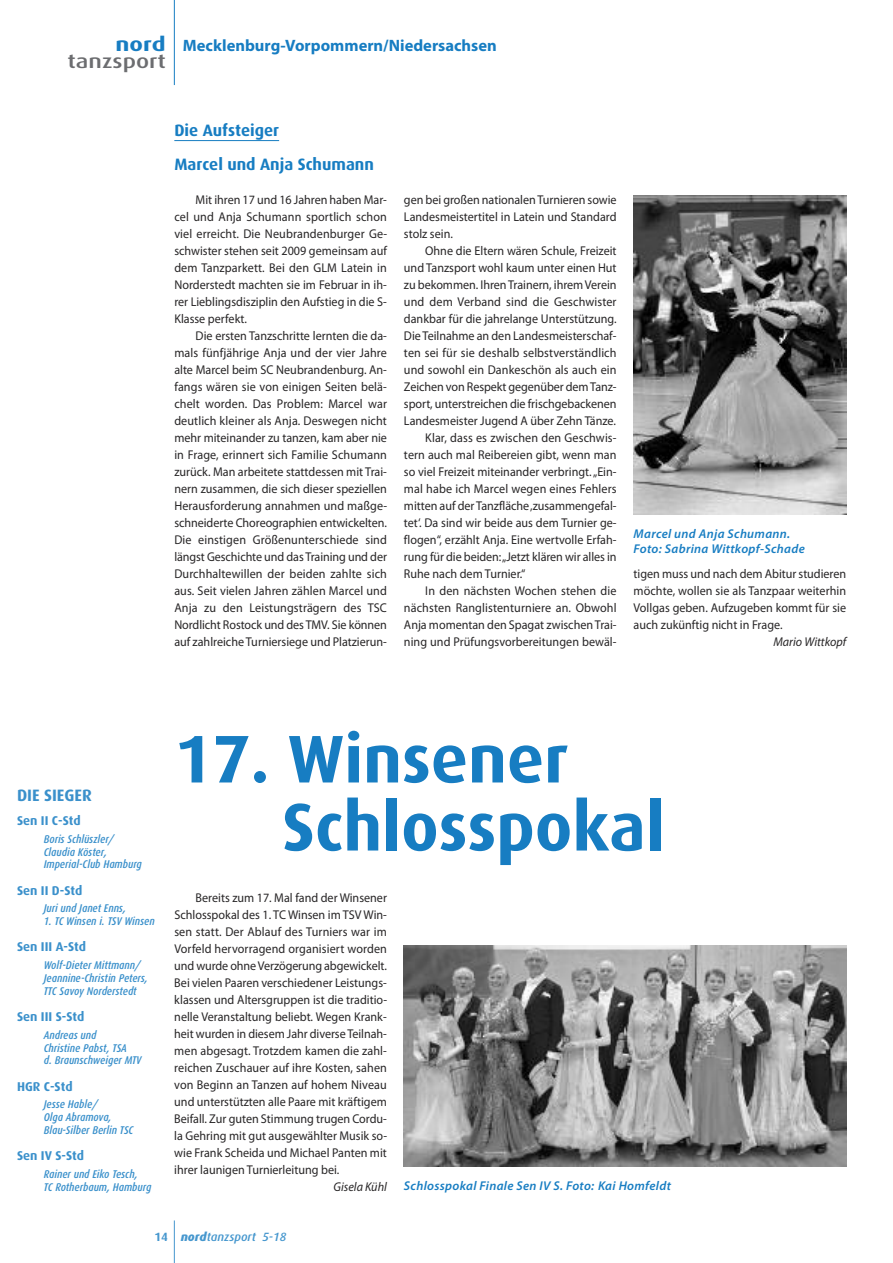
<style>
.page{position:relative;width:893px;height:1263px;background:#fff}
.page>*{position:absolute;margin:0;border:0;box-sizing:border-box;transform-origin:0 0}
.t1{font:700 67.5px/68.1px "Dax";color:#177dc2}
.t2{font:500 19.5px "Dax";color:#6c6d70;scale:1.25 1}
.t3{font:700 19.5px "Dax";color:#177dc2;scale:1.25 1}
.t4{font:700 16.5px "Myriad Pro";color:#177dc2}
.t5{font:700 16.5px/34px "Dax";color:#177dc2}
.t6{font:700 16.5px "Dax";color:#3a90cb}
.t7{font:12.75px/17px "Myriad Pro";color:#272526;text-align:justify;scale:.95 1}
.t8{font:italic 600 12.75px/14.9px "Myriad Pro";letter-spacing:.025em;color:#177dc2}
.t9{font:700 12.75px "Dax";color:#3a90cb}
.t10{font:italic 12.75px "Myriad Pro";color:#272526;scale:.95 1}
.t11{font:italic 500 12px "Dax";color:#4697ce}
.t12{font:italic 500 11.25px/12.8px "Dax Condensed";color:#3a90cb}
.s1{font-weight:700;font-style:normal}
.s2{font-weight:800}
</style>
<div class="page">
<hr style="left:174px;top:140px;width:105px;height:1px;background:#177dc2">
<hr style="left:174px;top:1220px;width:1px;height:43px;background:#4697ce">
<hr style="left:174px;top:0;width:1px;height:85px;background:#177dc2">
<img style="left:634px;top:195px;width:212px;height:320px">
<img style="left:404px;top:945px;width:442px;height:221px">
<h2 class="t3" style="left:116px;top:33px;width:42px">nord</h2>
<h2 class="t2" style="left:68px;top:50px;width:80px">tanzsport</h2>
<p class="t4" style="left:183px;top:39px;width:315px">Mecklenburg-Vorpommern/Niedersachsen</p>
<p class="t5" style="left:174px;top:113px;width:201px">Die Aufsteiger<br>Marcel und Anja Schumann</p>
<p class="t7" style="left:174px;top:192px;width:226px;text-indent:21px">Mit ihren 17 und 16 Jahren haben Mar&shy;cel und Anja Schumann sportlich schon viel erreicht. Die Neubrandenburger Ge&shy;schwister stehen seit 2009 gemeinsam auf dem Tanzparkett. Bei den GLM Latein in Norderstedt machten sie im Februar in ih&shy;rer Lieblingsdisziplin den Aufstieg in die S-Klasse perfekt.</p>
<p class="t7" style="left:174px;top:328px;width:226px;text-indent:21px">Die ersten Tanzschritte lernten die da&shy;mals fünfjährige Anja und der vier Jahre alte Marcel beim SC Neubrandenburg. An&shy;fangs wären sie von einigen Seiten belä&shy;chelt worden. Das Problem: Marcel war deutlich kleiner als Anja. Deswegen nicht mehr miteinander zu tanzen, kam aber nie in Frage, erinnert sich Familie Schumann zurück. Man arbeitete stattdessen mit Trai&shy;nern zusammen, die sich dieser speziellen Herausforderung annahmen und maßge&shy;schneiderte Choreographien entwickelten.<br>Die einstigen Größenunterschiede sind längst Geschichte und das Training und der Durchhaltewillen der beiden zahlte sich aus. Seit vielen Jahren zählen Marcel und Anja zu den Leistungsträgern des TSC Nordlicht Rostock und des TMV. Sie können auf zahlreiche Turniersiege und Platzierun-</p>
<p class="t7" style="left:404px;top:192px;width:225px">gen bei großen nationalenTurnieren sowie Landesmeistertitel in Latein und Standard stolz sein.</p>
<p class="t7" style="left:425px;top:243px;width:203px">Ohne die Eltern wären Schule, Freizeit</p>
<p class="t7" style="left:404px;top:260px;width:225px">und Tanzsport wohl kaum unter einen Hut</p>
<p class="t7" style="left:404px;top:277px;width:225px">zu bekommen. IhrenTrainern, ihrem Verein</p>
<p class="t7" style="left:404px;top:294px;width:225px">und dem Verband sind die Geschwister</p>
<p class="t7" style="left:404px;top:311px;width:225px">dankbar für die jahrelange Unterstützung.</p>
<p class="t7" style="left:404px;top:328px;width:225px">Die Teilnahme an den Landesmeisterschaf-</p>
<p class="t7" style="left:404px;top:345px;width:225px">ten sei für sie deshalb selbstverständlich</p>
<p class="t7" style="left:404px;top:362px;width:225px">und sowohl ein Dankeschön als auch ein</p>
<p class="t7" style="left:404px;top:379px;width:225px">Zeichen von Respekt gegenüber demTanz-</p>
<p class="t7" style="left:404px;top:396px;width:225px">sport, unterstreichen die frischgebackenen</p>
<p class="t7" style="left:404px;top:413px;width:225px">Landesmeister Jugend A über Zehn Tänze.</p>
<p class="t7" style="left:425px;top:430px;width:203px">Klar, dass es zwischen den Geschwis-</p>
<p class="t7" style="left:404px;top:447px;width:225px">tern auch mal Reibereien gibt, wenn man</p>
<p class="t7" style="left:404px;top:464px;width:225px">so viel Freizeit miteinander verbringt.„Ein-</p>
<p class="t7" style="left:404px;top:482px;width:225px">mal habe ich Marcel wegen eines Fehlers</p>
<p class="t7" style="left:404px;top:499px;width:225px">mitten auf der Tanzfläche‚zusammengefal-</p>
<p class="t7" style="left:404px;top:516px;width:225px">tet‘. Da sind wir beide aus dem Turnier ge-</p>
<p class="t7" style="left:404px;top:533px;width:225px">flogen“, erzählt Anja. Eine wertvolle Erfah-</p>
<p class="t7" style="left:404px;top:550px;width:225px">rung für die beiden:„Jetzt klären wir alles in</p>
<p class="t7" style="left:404px;top:567px;width:129px">Ruhe nach dem Turnier.“</p>
<p class="t7" style="left:425px;top:584px;width:203px">In den nächsten Wochen stehen die</p>
<p class="t7" style="left:404px;top:601px;width:225px">nächsten Ranglistenturniere an. Obwohl</p>
<p class="t7" style="left:404px;top:618px;width:225px">Anja momentan den Spagat zwischenTrai-</p>
<p class="t7" style="left:404px;top:635px;width:225px">ning und Prüfungsvorbereitungen bewäl-</p>
<p class="t8" style="left:634px;top:527px;width:173px">Marcel und Anja Schumann.<br>Foto: Sabrina Wittkopf-Schade</p>
<p class="t7" style="left:634px;top:567px;width:225px">tigen muss und nach dem Abitur studieren möchte, wollen sie als Tanzpaar weiterhin Vollgas geben. Aufzugeben kommt für sie auch zukünftig nicht in Frage.</p>
<p class="t10" style="left:773px;top:637px;width:78px">Mario Wittkopf</p>
<p class="t6" style="left:17px;top:786px;width:76px">DIE SIEGER</p>
<p class="t9" style="left:17px;top:813px;width:65px">Sen II C-Std</p>
<p class="t12" style="left:44px;top:832px;width:99px">Boris Schlüszler/<br>Claudia Köster,<br>Imperial-Club Hamburg</p>
<p class="t9" style="left:17px;top:883px;width:67px">Sen II D-Std</p>
<p class="t12" style="left:44px;top:902px;width:84px">Juri und Janet Enns,</p>
<p class="t12" style="left:44px;top:915px;width:112px">1. TC Winsen i. TSV Winsen</p>
<p class="t9" style="left:17px;top:940px;width:71px">Sen III A-Std</p>
<p class="t12" style="left:44px;top:959px;width:106px">Wolf-Dieter Mittmann/<br>Jeannine-Christin Peters,<br>TTC Savoy Norderstedt</p>
<p class="t9" style="left:17px;top:1009px;width:69px">Sen III S-Std</p>
<p class="t12" style="left:44px;top:1029px;width:99px">Andreas und<br>Christine Pabst, TSA<br>d. Braunschweiger MTV</p>
<p class="t9" style="left:17px;top:1079px;width:57px">HGR C-Std</p>
<p class="t12" style="left:44px;top:1098px;width:91px">Jesse Hable/<br>Olga Abramova,<br>Blau-Silber Berlin TSC</p>
<p class="t9" style="left:17px;top:1148px;width:69px">Sen IV S-Std</p>
<p class="t12" style="left:44px;top:1168px;width:109px">Rainer und Eiko Tesch,<br>TC Rotherbaum, Hamburg</p>
<h1 class="t1" style="left:282px;top:725px;width:384px;text-indent:-108px">17. Winsener<br>Schlosspokal</h1>
<p class="t7" style="left:174px;top:890px;width:226px;text-indent:21px">Bereits zum 17. Mal fand der Winsener Schlosspokal des 1. TC Winsen im TSV Win&shy;sen statt. Der Ablauf des Turniers war im Vorfeld hervorragend organisiert worden und wurde ohneVerzögerung abgewickelt.<br>Bei vielen Paaren verschiedener Leistungs&shy;klassen und Altersgruppen ist die traditio&shy;nelle Veranstaltung beliebt. Wegen Krank&shy;heit wurden in diesem Jahr diverse Teilnah&shy;men abgesagt. Trotzdem kamen die zahl&shy;reichen Zuschauer auf ihre Kosten, sahen von Beginn an Tanzen auf hohem Niveau und unterstützten alle Paare mit kräftigem Beifall. Zur guten Stimmung trugen Cordu&shy;la Gehring mit gut ausgewählter Musik so&shy;wie Frank Scheida und Michael Panten mit ihrer launigen Turnierleitung bei.</p>
<p class="t10" style="left:334px;top:1182px;width:58px">Gisela Kühl</p>
<p class="t8" style="left:404px;top:1179px;width:268px">Schlosspokal Finale Sen IV S. Foto: Kai Homfeldt</p>
<p class="t11" style="left:154px;top:1230px;width:133px"><span class="s1">14</span> <span class="s2">nord</span>tanzsport 5-18</p>
</div>
